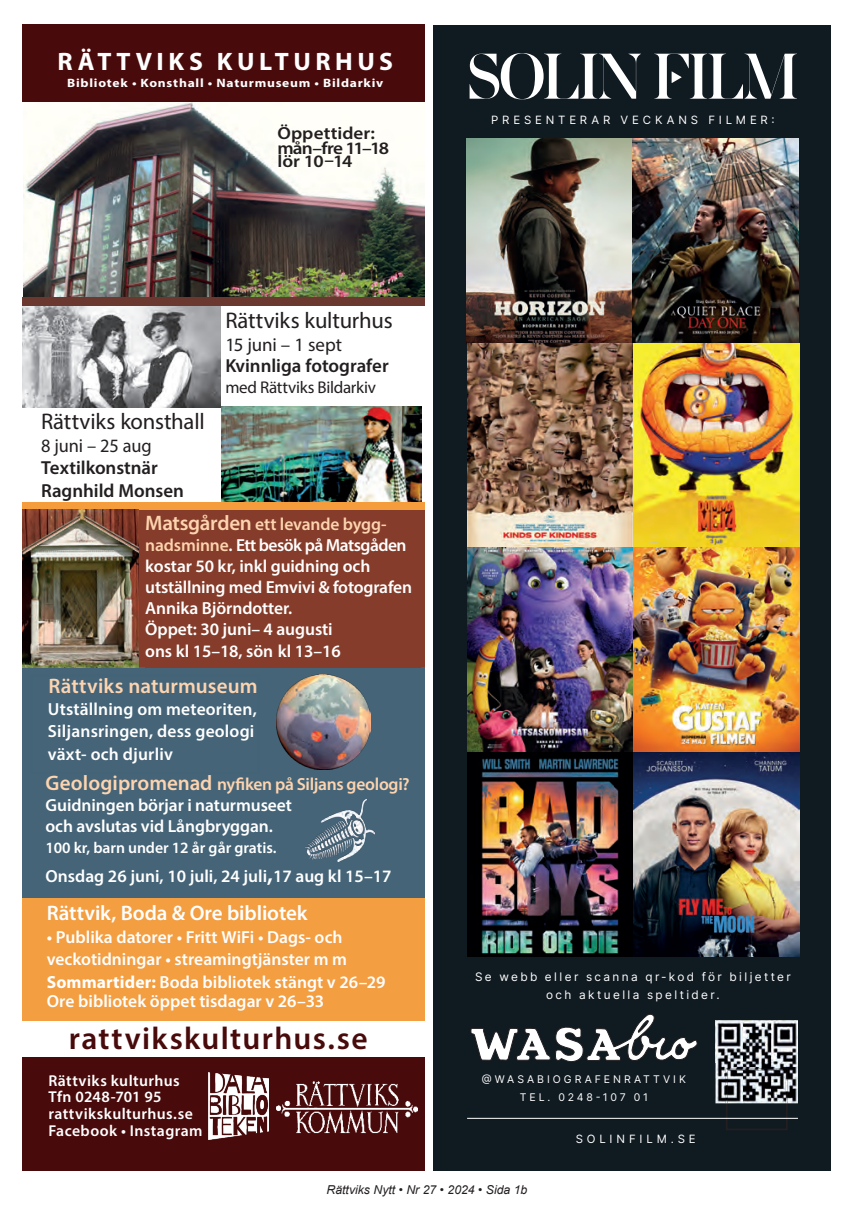
<style>
.page{position:relative;width:854px;height:1216px;background:#fff}
.page>*{position:absolute;margin:0;border:0;box-sizing:border-box;transform-origin:0 0}
.t1{font:600 31.5px "Myriad Pro";letter-spacing:.04em;color:#490a0b}
.t2{font:700 25.38px "Myriad Pro";letter-spacing:.175em;color:#fff}
.t3{font:22.57px "Myriad Pro";letter-spacing:-.01em;color:#231f20}
.t4{font:600 21px "Myriad Pro";letter-spacing:-.005em;color:#fff}
.t5{font:600 21px "Myriad Pro";letter-spacing:.005em;color:#fdd4af}
.t6{font:600 18.9px/22.6px "Myriad Pro";color:#231f20}
.t7{font:18.9px "Myriad Pro";letter-spacing:-.005em;color:#231f20}
.t8{font:600 17.5px/21.2px "Myriad Pro";letter-spacing:-.005em;color:#fff}
.t9{font:600 17.5px/14.3px "Myriad Pro";color:#231f20;scale:1.09 1}
.t10{font:16.97px "Myriad Pro";letter-spacing:-.015em;color:#231f20}
.t11{font:600 15.75px/16.6px "Myriad Pro";letter-spacing:.025em;color:#fff}
.t12{font:600 15.75px "Myriad Pro";letter-spacing:-.005em;color:#fff}
.t13{font:italic 12.25px "Arial";color:#231f20}
.t14{font:700 12.08px "Myriad Pro";letter-spacing:.055em;color:#fff;scale:1.12 1}
.t15{font:11.72px/17.5px "Inter";letter-spacing:.205em;color:#fff;text-align:center}
.t16{font:11.38px "Inter";letter-spacing:.34em;color:#fff}
.t17{font:10.5px/17.5px "Inter";letter-spacing:.275em;color:#fff;text-align:center}
.s1{font-size:21px;color:#fdd4af}
.s2{color:#fdd4af}
.s3{font-size:24.5px}
.s4{font-weight:700}
</style>
<div class="page">
<div style="left:433px;top:26px;width:398px;height:1144px;background:#101a21"></div>
<img style="left:466px;top:139px;width:332px;height:817px">
<svg style="left:469px;top:53px;width:327px;height:46px"></svg>
<svg style="left:725px;top:1103px;width:62px;height:27px"></svg>
<img style="left:715px;top:1020px;width:82px;height:83px">
<img style="left:725px;top:1068px;width:62px;height:35px">
<svg style="left:470px;top:1014px;width:227px;height:48px"></svg>
<hr style="left:467px;top:1117px;width:330px;height:1px;background:#fff">
<div style="left:22px;top:509px;width:402px;height:158px;background:#853c2a"></div>
<div style="left:22px;top:667px;width:402px;height:231px;background:#456478"></div>
<div style="left:22px;top:1057px;width:402px;height:114px;background:#490a0b"></div>
<div style="left:22px;top:897px;width:402px;height:123px;background:#f49e42"></div>
<img style="left:23px;top:102px;width:401px;height:195px">
<img style="left:276px;top:674px;width:94px;height:95px">
<img style="left:276px;top:1081px;width:141px;height:53px">
<div style="left:22px;top:502px;width:402px;height:7px;background:#f59c3d"></div>
<img style="left:22px;top:306px;width:198px;height:101px">
<div style="left:22px;top:25px;width:402px;height:77px;background:#490a0b"></div>
<div style="left:22px;top:297px;width:402px;height:9px;background:#6a382e"></div>
<img style="left:305px;top:799px;width:70px;height:62px">
<img style="left:22px;top:509px;width:117px;height:158px">
<img style="left:221px;top:407px;width:200px;height:95px">
<img style="left:209px;top:1072px;width:59px;height:67px">
<h2 class="t2" style="left:57px;top:44px;width:337px">RÄTTVIKS KULTURHUS</h2>
<p class="t14" style="left:67px;top:75px;width:284px">Bibliotek • Konsthall • Naturmuseum • Bildarkiv</p>
<p class="t9" style="left:277px;top:125px;width:104px">Öppettider: mån–fre 11–18 lör 10–14</p>
<p class="t3" style="left:41px;top:407px;width:165px">Rättviks konsthall</p>
<p class="t7" style="left:41px;top:433px;width:112px">8 juni – 25 aug</p>
<p class="t6" style="left:41px;top:456px;width:144px">Textilkonstnär<br>Ragnhild Monsen</p>
<p class="t3" style="left:225px;top:307px;width:169px">Rättviks kulturhus</p>
<p class="t7" style="left:225px;top:333px;width:118px">15 juni – 1 sept</p>
<p class="t6" style="left:225px;top:353px;width:165px">Kvinnliga fotografer</p>
<p class="t10" style="left:225px;top:377px;width:152px">med Rättviks Bildarkiv</p>
<p class="t8" style="left:145px;top:513px;width:268px"><span class="s1">Matsgården</span> <span class="s2">ett levande bygg&shy;nadsminne</span>. Ett besök på Matsgåden kostar 50 kr, inkl guidning och utställning med Emvivi &amp; fotografen<br>Annika Björndotter.<br>Öppet: 30 juni– 4 augusti<br>ons kl 15–18, sön kl 13–16</p>
<p class="t5" style="left:49px;top:673px;width:210px">Rättviks naturmuseum</p>
<p class="t8" style="left:48px;top:697px;width:210px;line-height:22.6px">Utställning om meteoriten,<br>Siljansringen, dess geologi växt- och djurliv</p>
<p class="t8" style="left:45px;top:773px;width:365px"><span class="s1">Geologipromenad</span> <span class="s2">nyfiken på Siljans geologi?<br></span>Guidningen börjar i naturmuseet<br>och avslutas vid Långbryggan.</p>
<p class="t12" style="left:45px;top:837px;width:232px">100 kr, barn under 12 år går gratis.</p>
<p class="t8" style="left:46px;top:865px;width:347px">Onsdag 26 juni, 10 juli, 24 juli<span class="s3">,</span>17 aug kl 15–17</p>
<p class="t4" style="left:47px;top:899px;width:262px">Rättvik, Boda &amp; Ore bibliotek</p>
<p class="t8" style="left:47px;top:924px;width:340px;line-height:22.8px">• Publika datorer • Fritt WiFi • Dags- och veckotidningar • streamingtjänster m m<br><span class="s4">Sommartider:</span> Boda bibliotek stängt v 26–29</p>
<p class="t8" style="left:47px;top:990px;width:279px">Ore bibliotek öppet tisdagar v 26–33</p>
<h1 class="t1" style="left:69px;top:1018px;width:300px">rattvikskulturhus.se</h1>
<p class="t11" style="left:48px;top:1071px;width:156px">Rättviks kulturhus<br>Tfn 0248-701 95 rattvikskulturhus.se<br>Facebook • Instagram</p>
<p class="t16" style="left:491px;top:111px;width:285px">PRESENTERAR VECKANS FILMER:</p>
<p class="t15" style="left:475px;top:967px;width:317px">Se webb eller scanna qr-kod för biljetter och aktuella speltider.</p>
<p class="t17" style="left:482px;top:1070px;width:205px">@WASABIOGRAFENRATTVIK<br>TEL. 0248-107 01</p>
<p class="t16" style="left:575px;top:1130px;width:121px">SOLINFILM.SE</p>
<p class="t13" style="left:326px;top:1181px;width:202px">Rättviks Nytt • Nr 27 • 2024 • Sida 1b</p>
</div>
